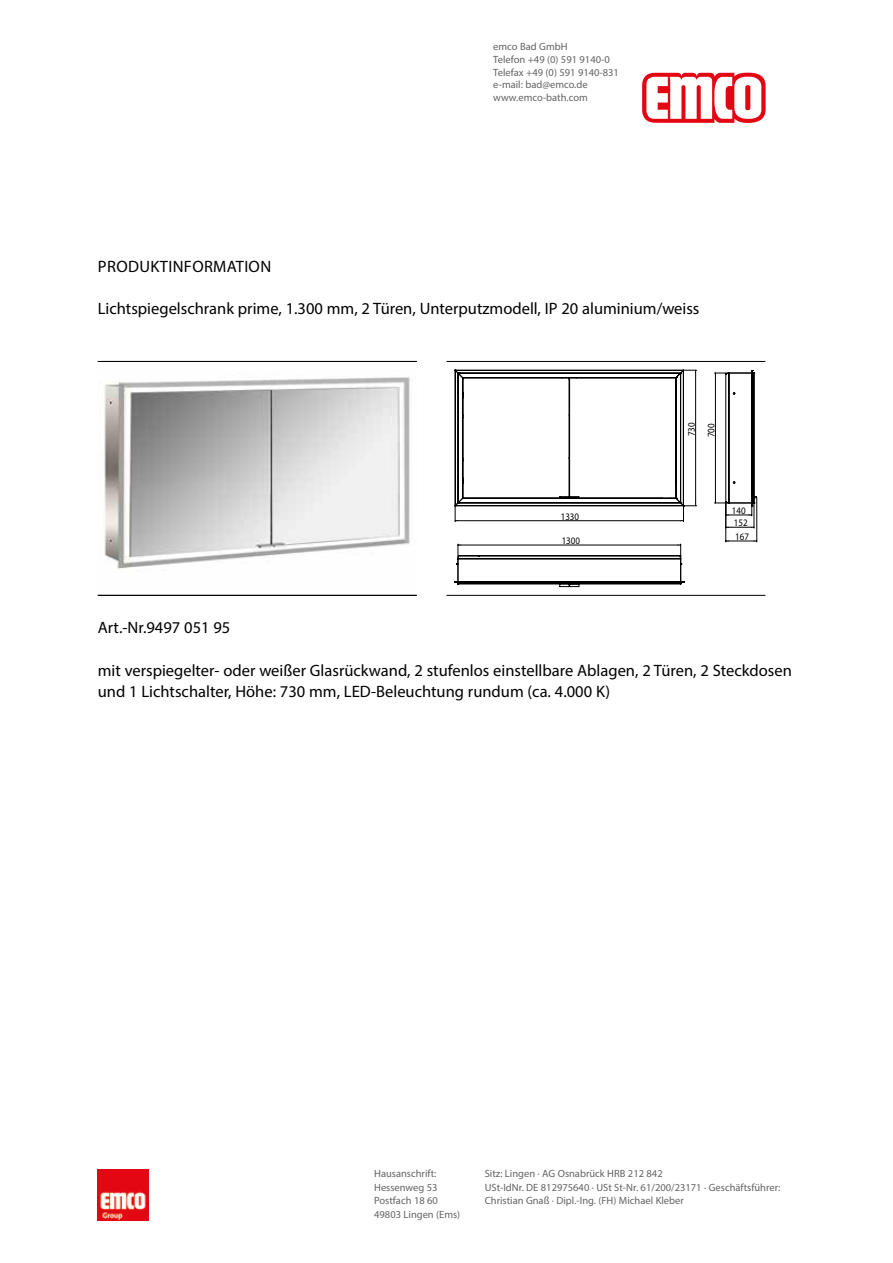
<style>
.page{position:relative;width:893px;height:1263px;background:#fff}
.page>*{position:absolute;margin:0;border:0;box-sizing:border-box;transform-origin:0 0}
.t1{font:16.5px/21px "Myriad Pro";color:#000}
.t2{font:16.5px "Myriad Pro";letter-spacing:.02em;color:#000}
.t3{font:10.5px/13.5px "Myriad Pro";color:#646363}
.t4{font:9.9px/19.8px "Myriad Pro";color:#000;scale:.9 1}
</style>
<div class="page">
<svg style="left:642px;top:73px;width:124px;height:50px"></svg>
<img style="left:98px;top:1169px;width:51px;height:51px">
<img style="left:104px;top:377px;width:306px;height:194px">
<hr style="left:98px;top:595px;width:319px;height:1px;background:#000">
<hr style="left:98px;top:361px;width:319px;height:1px;background:#000">
<hr style="left:455px;top:581px;width:228px;height:1px;background:#000">
<hr style="left:458px;top:556px;width:222px;height:1px;background:#000">
<hr style="left:458px;top:559px;width:223px;height:1px;background:#000">
<hr style="left:458px;top:558px;width:223px;height:1px;background:#000">
<hr style="left:480px;top:555px;width:200px;height:1px;background:#000">
<hr style="left:458px;top:583px;width:222px;height:1px;background:#000">
<hr style="left:458px;top:582px;width:223px;height:1px;background:#000">
<svg style="left:559px;top:584px;width:21px;height:3px"></svg>
<hr style="left:458px;top:545px;width:223px;height:1px;background:#000">
<svg style="left:677px;top:544px;width:7px;height:41px"></svg>
<svg style="left:455px;top:544px;width:26px;height:41px"></svg>
<hr style="left:726px;top:541px;width:31px;height:1px;background:#000">
<hr style="left:725px;top:502px;width:1px;height:40px;background:#000">
<hr style="left:756px;top:498px;width:1px;height:44px;background:#000">
<svg style="left:714px;top:370px;width:43px;height:158px"></svg>
<svg style="left:455px;top:370px;width:242px;height:152px"></svg>
<hr style="left:446px;top:595px;width:319px;height:1px;background:#000">
<hr style="left:446px;top:361px;width:319px;height:1px;background:#000">
<p class="t3" style="left:493px;top:40px;width:127px;line-height:12.6px">emco Bad GmbH<br>Telefon +49 (0) 591 9140-0<br>Telefax +49 (0) 591 9140-831 e-mail: bad@emco.de www.emco-bath.com</p>
<h1 class="t2" style="left:98px;top:256px;width:175px">PRODUKTINFORMATION</h1>
<h1 class="t1" style="left:98px;top:298px;width:603px">Lichtspiegelschrank prime, 1.300 mm, 2 Türen, Unterputzmodell, IP 20 aluminium/weiss</h1>
<p class="t4" style="left:561px;top:506px;width:22px">1330</p>
<p class="t4" style="left:562px;top:531px;width:22px">1300</p>
<p class="t4" style="left:681px;top:437px;width:18px;rotate:-90deg">730<br>700</p>
<p class="t4" style="left:732px;top:501px;width:17px">140</p>
<p class="t4" style="left:734px;top:513px;width:17px">152</p>
<p class="t4" style="left:735px;top:527px;width:17px">167</p>
<h1 class="t1" style="left:98px;top:617px;width:134px">Art.-Nr.9497 051 95</h1>
<h1 class="t1" style="left:98px;top:659px;width:696px">mit verspiegelter- oder weißer Glasrückwand, 2 stufenlos einstellbare Ablagen, 2 Türen, 2 Steckdosen und 1 Lichtschalter, Höhe: 730 mm, LED-Beleuchtung rundum (ca. 4.000 K)</h1>
<p class="t3" style="left:374px;top:1167px;width:88px">Hausanschrift:<br>Hessenweg 53<br>Postfach 18 60<br>49803 Lingen (Ems)</p>
<p class="t3" style="left:485px;top:1167px;width:297px">Sitz: Lingen · AG Osnabrück HRB 212 842<br>USt-IdNr. DE 812975640 · USt St-Nr. 61/200/23171 · Geschäftsführer:<br>Christian Gnaß · Dipl.-Ing. (FH) Michael Kleber</p>
</div>
